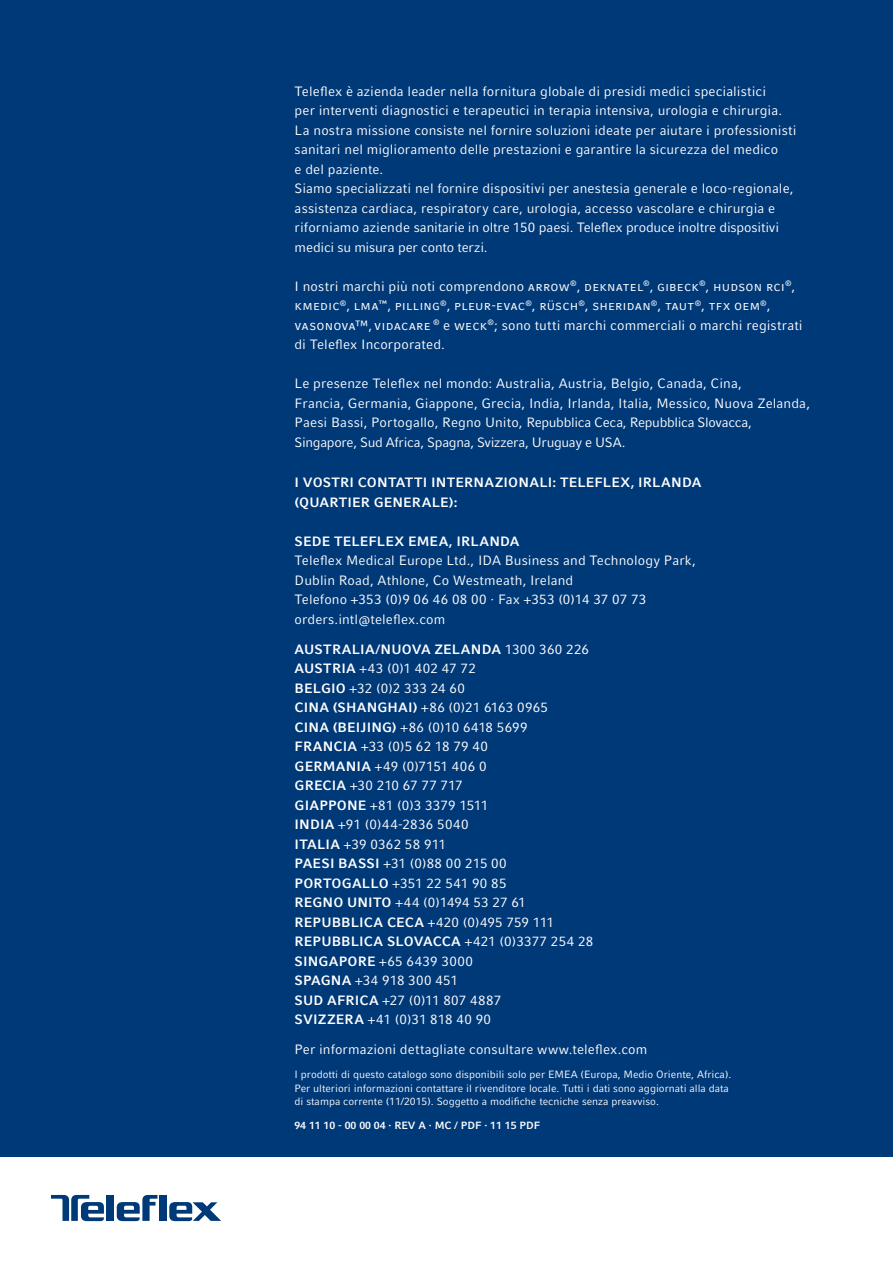
<style>
.page{position:relative;width:893px;height:1263px;background:#fff}
.page>*{position:absolute;margin:0;border:0;box-sizing:border-box;transform-origin:0 0}
.t1{font:13.5px/19.5px "Compatil Fact LT Pro";letter-spacing:.01em;color:#fff}
.t2{font:700 13.5px/19.5px "Compatil Fact LT Pro";letter-spacing:.01em;color:#fff}
.t3{font:10.5px/13.5px "Compatil Fact LT Pro";color:#fff}
.t4{font:700 10.5px "Compatil Fact LT Pro";color:#fff}
.s1{font-weight:700}
</style>
<div class="page">
<div style="left:159px;top:1195px;width:8px;height:26px;background:#003978"></div>
<svg style="left:117px;top:1195px;width:40px;height:26px"></svg>
<div style="left:107px;top:1195px;width:7px;height:26px;background:#003978"></div>
<svg style="left:169px;top:1202px;width:52px;height:19px"></svg>
<svg style="left:51px;top:1195px;width:53px;height:26px"></svg>
<div style="left:0;top:0;width:893px;height:1157px;background:#003978"></div>
<p class="t1" style="left:295px;top:81px;width:503px">Teleflex è azienda leader nella fornitura globale di presidi medici specialistici<br>per interventi diagnostici e terapeutici in terapia intensiva, urologia e chirurgia.<br>La nostra missione consiste nel fornire soluzioni ideate per aiutare i professionisti sanitari nel miglioramento delle prestazioni e garantire la sicurezza del medico<br>e del paziente.<br>Siamo specializzati nel fornire dispositivi per anestesia generale e loco-regionale, assistenza cardiaca, respiratory care, urologia, accesso vascolare e chirurgia e riforniamo aziende sanitarie in oltre 150 paesi. Teleflex produce inoltre dispositivi medici su misura per conto terzi.</p>
<p class="t1" style="left:295px;top:276px;width:510px">I nostri marchi più noti comprendono arrow<sup>®</sup>, deknatel<sup>®</sup>, gibeCk<sup>®</sup>, hudson rCi<sup>®</sup>, kMediC<sup>®</sup>, lMa<sup>™</sup>, Pilling<sup>®</sup>, Pleur-evaC<sup>®</sup>, rÜsCh<sup>®</sup>, sheridan<sup>®</sup>, taut<sup>®</sup>, tfx oeM<sup>®</sup>, vasonova™, vidaCare <sup>®</sup> e weCk<sup>®</sup>; sono tutti marchi commerciali o marchi registrati di Teleflex Incorporated.</p>
<p class="t1" style="left:295px;top:374px;width:517px">Le presenze Teleflex nel mondo: Australia, Austria, Belgio, Canada, Cina,<br>Francia, Germania, Giappone, Grecia, India, Irlanda, Italia, Messico, Nuova Zelanda, Paesi Bassi, Portogallo, Regno Unito, Repubblica Ceca, Repubblica Slovacca, Singapore, Sud Africa, Spagna, Svizzera, Uruguay e USA.</p>
<p class="t2" style="left:295px;top:473px;width:408px">I VOSTRI CONTATTI INTERNAZIONALI: TELEFLEX, IRLANDA (QUARTIER GENERALE):</p>
<p class="t2" style="left:295px;top:531px;width:226px">SEDE TELEFLEX EMEA, IRLANDA</p>
<p class="t1" style="left:295px;top:551px;width:403px">Teleflex Medical Europe Ltd., IDA Business and Technology Park, Dublin Road, Athlone, Co Westmeath, Ireland<br>Telefono +353 (0)9 06 46 08 00 · Fax +353 (0)14 37 07 73 orders.intl@teleflex.com</p>
<p class="t1" style="left:295px;top:639px;width:300px"><span class="s1">AUSTRALIA/NUOVA ZELANDA</span> 1300 360 226<br><span class="s1">AUSTRIA</span> +43 (0)1 402 47 72<br><span class="s1">BELGIO</span> +32 (0)2 333 24 60<br><span class="s1">CINA (SHANGHAI)</span> +86 (0)21 6163 0965<br><span class="s1">CINA (BEIJING)</span> +86 (0)10 6418 5699<br><span class="s1">FRANCIA</span> +33 (0)5 62 18 79 40<br><span class="s1">GERMANIA</span> +49 (0)7151 406 0<br><span class="s1">GRECIA</span> +30 210 67 77 717<br><span class="s1">GIAPPONE</span> +81 (0)3 3379 1511<br><span class="s1">INDIA</span> +91 (0)44-2836 5040<br><span class="s1">ITALIA</span> +39 0362 58 911<br><span class="s1">PAESI BASSI</span> +31 (0)88 00 215 00<br><span class="s1">PORTOGALLO</span> +351 22 541 90 85<br><span class="s1">REGNO UNITO</span> +44 (0)1494 53 27 61<br><span class="s1">REPUBBLICA CECA</span> +420 (0)495 759 111<br><span class="s1">REPUBBLICA SLOVACCA</span> +421 (0)3377 254 28<br><span class="s1">SINGAPORE</span> +65 6439 3000<br><span class="s1">SPAGNA</span> +34 918 300 451<br><span class="s1">SUD AFRICA</span> +27 (0)11 807 4887<br><span class="s1">SVIZZERA</span> +41 (0)31 818 40 90</p>
<p class="t1" style="left:295px;top:1040px;width:354px">Per informazioni dettagliate consultare www.teleflex.com</p>
<p class="t3" style="left:295px;top:1068px;width:438px">I prodotti di questo catalogo sono disponibili solo per EMEA (Europa, Medio Oriente, Africa).<br>Per ulteriori informazioni contattare il rivenditore locale. Tutti i dati sono aggiornati alla data di stampa corrente (11/2015). Soggetto a modifiche tecniche senza preavviso.</p>
<p class="t4" style="left:294px;top:1119px;width:247px">94 11 10 - 00 00 04 · REV A · MC / PDF · 11 15 PDF</p>
</div>
